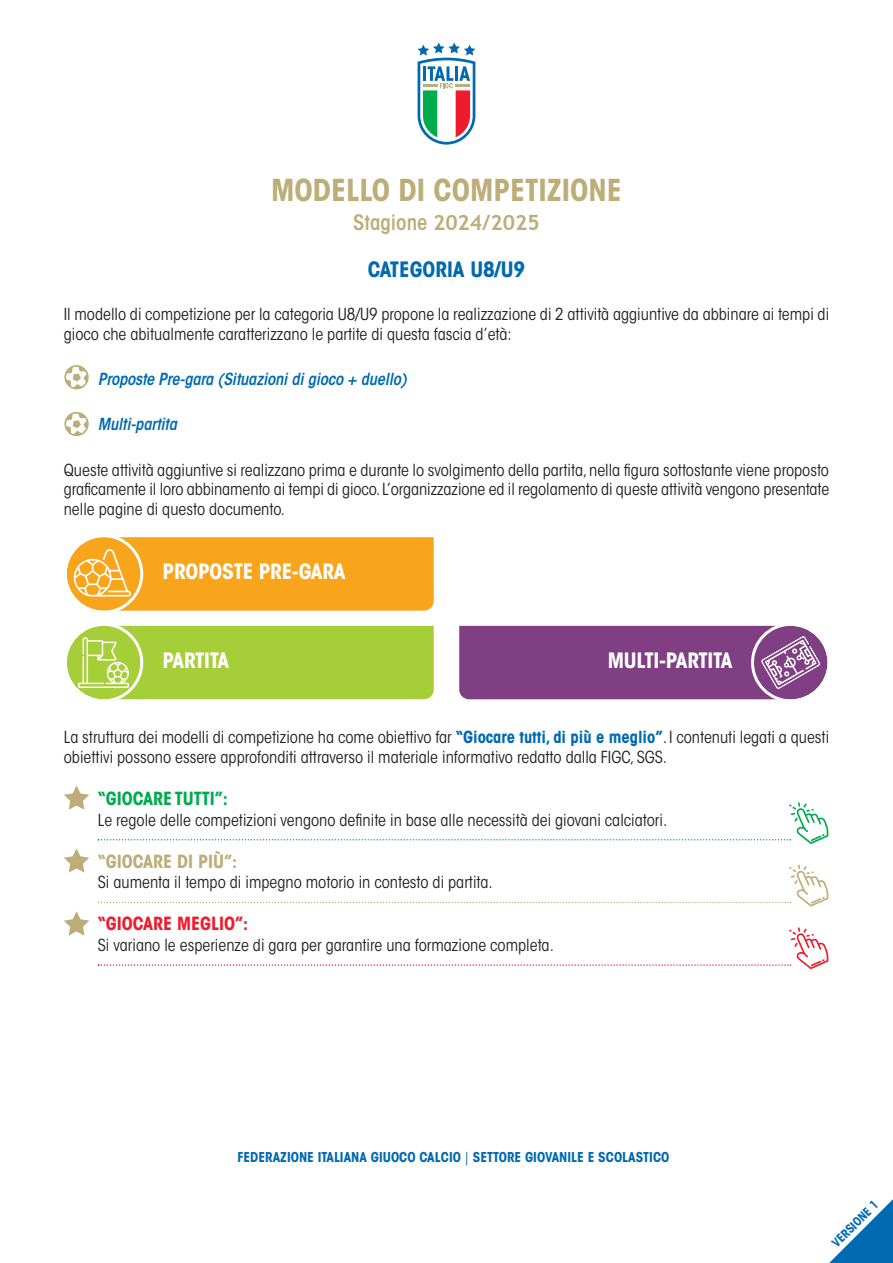
<style>
.page{position:relative;width:893px;height:1263px;background:#fff}
.page>*{position:absolute;margin:0;border:0;box-sizing:border-box;transform-origin:0 0}
.t1{font:700 condensed 30px "ITC Avant Garde Std";color:#bdad78}
.t2{font:700 condensed 21px "ITC Avant Garde Std";letter-spacing:-.01em;color:#fff}
.t3{font:700 21px "Trebuchet MS";color:#bdad78}
.t4{font:700 condensed 21px "ITC Avant Garde Std";color:#006ab0}
.t5{font:700 condensed 18px "ITC Avant Garde Std";color:#ee1b2d}
.t6{font:700 condensed 18px "ITC Avant Garde Std";color:#00ab4d}
.t7{font:700 condensed 18px "ITC Avant Garde Std";color:#bdad78}
.t8{font:condensed 16.5px/19.8px "ITC Avant Garde Std";color:#231f20}
.t9{font:italic 600 condensed 16.5px "ITC Avant Garde Std";letter-spacing:-.01em;color:#006ab0}
.t10{font:700 condensed 13.5px "ITC Avant Garde Std";color:#006ab0}
.t11{font:700 condensed 12px "ITC Avant Garde Std";color:#006ab0}
.s1{font-family:"ITC Avant Garde Std";font-weight:600;font-stretch:condensed}
.s2{font-weight:700;color:#006ab0}
.s3{font-weight:400}
</style>
<div class="page">
<svg style="left:418px;top:43px;width:57px;height:102px"></svg>
<svg style="left:829px;top:1199px;width:64px;height:64px"></svg>
<svg style="left:64px;top:365px;width:25px;height:24px"></svg>
<svg style="left:64px;top:412px;width:25px;height:24px"></svg>
<svg style="left:66px;top:537px;width:368px;height:74px;background:#f9aa2a"></svg>
<svg style="left:67px;top:625px;width:367px;height:75px;background:#acd148"></svg>
<svg style="left:459px;top:625px;width:369px;height:75px;background:#8b4e8c"></svg>
<svg style="left:64px;top:785px;width:25px;height:25px"></svg>
<svg style="left:64px;top:848px;width:25px;height:25px"></svg>
<svg style="left:64px;top:911px;width:25px;height:24px"></svg>
<svg style="left:98px;top:865px;width:730px;height:41px"></svg>
<svg style="left:98px;top:802px;width:730px;height:42px"></svg>
<svg style="left:98px;top:927px;width:730px;height:42px"></svg>
<p class="t1" style="left:271px;top:179px;width:352px">MODELLO DI COMPETIZIONE</p>
<p class="t3" style="left:353px;top:210px;width:188px"><span class="s1">Stagione</span> 2024/2025</p>
<p class="t4" style="left:368px;top:261px;width:159px">CATEGORIA U8/U9</p>
<p class="t8" style="left:64px;top:305px;width:767px">Il modello di competizione per la categoria U8/U9 propone la realizzazione di 2 attività aggiuntive da abbinare ai tempi di gioco che abitualmente caratterizzano le partite di questa fascia d’età:</p>
<p class="t9" style="left:98px;top:373px;width:311px">Proposte Pre-gara (Situazioni di gioco + duello)</p>
<p class="t9" style="left:98px;top:418px;width:81px">Multi-partita</p>
<p class="t8" style="left:64px;top:461px;width:767px;text-align:justify">Queste attività aggiuntive si realizzano prima e durante lo svolgimento della partita, nella figura sottostante viene proposto graficamente il loro abbinamento ai tempi di gioco. L’organizzazione ed il regolamento di queste attività vengono presentate nelle pagine di questo documento.</p>
<p class="t2" style="left:163px;top:563px;width:184px">PROPOSTE PRE-GARA</p>
<p class="t2" style="left:163px;top:652px;width:68px">PARTITA</p>
<p class="t2" style="left:608px;top:652px;width:126px">MULTI-PARTITA</p>
<p class="t8" style="left:64px;top:729px;width:767px">La struttura dei modelli di competizione ha come obiettivo far <span class="s2">“Giocare tutti, di più e meglio”</span>. I contenuti legati a questi obiettivi possono essere approfonditi attraverso il materiale informativo redatto dalla FIGC, SGS.</p>
<p class="t6" style="left:98px;top:792px;width:132px">“GIOCARE TUTTI”:</p>
<p class="t8" style="left:98px;top:811px;width:571px">Le regole delle competizioni vengono definite in base alle necessità dei giovani calciatori.</p>
<p class="t7" style="left:98px;top:854px;width:141px">“GIOCARE DI PIÙ”:</p>
<p class="t8" style="left:98px;top:874px;width:397px">Si aumenta il tempo di impegno motorio in contesto di partita.</p>
<p class="t5" style="left:98px;top:917px;width:152px">“GIOCARE MEGLIO”:</p>
<p class="t8" style="left:98px;top:936px;width:458px">Si variano le esperienze di gara per garantire una formazione completa.</p>
<p class="t10" style="left:237px;top:1152px;width:434px">FEDERAZIONE ITALIANA GIUOCO CALCIO <span class="s3">|</span> SETTORE GIOVANILE E SCOLASTICO</p>
<p class="t11" style="left:831px;top:1242px;width:62px;rotate:-45deg">VERSIONE 1</p>
</div>
